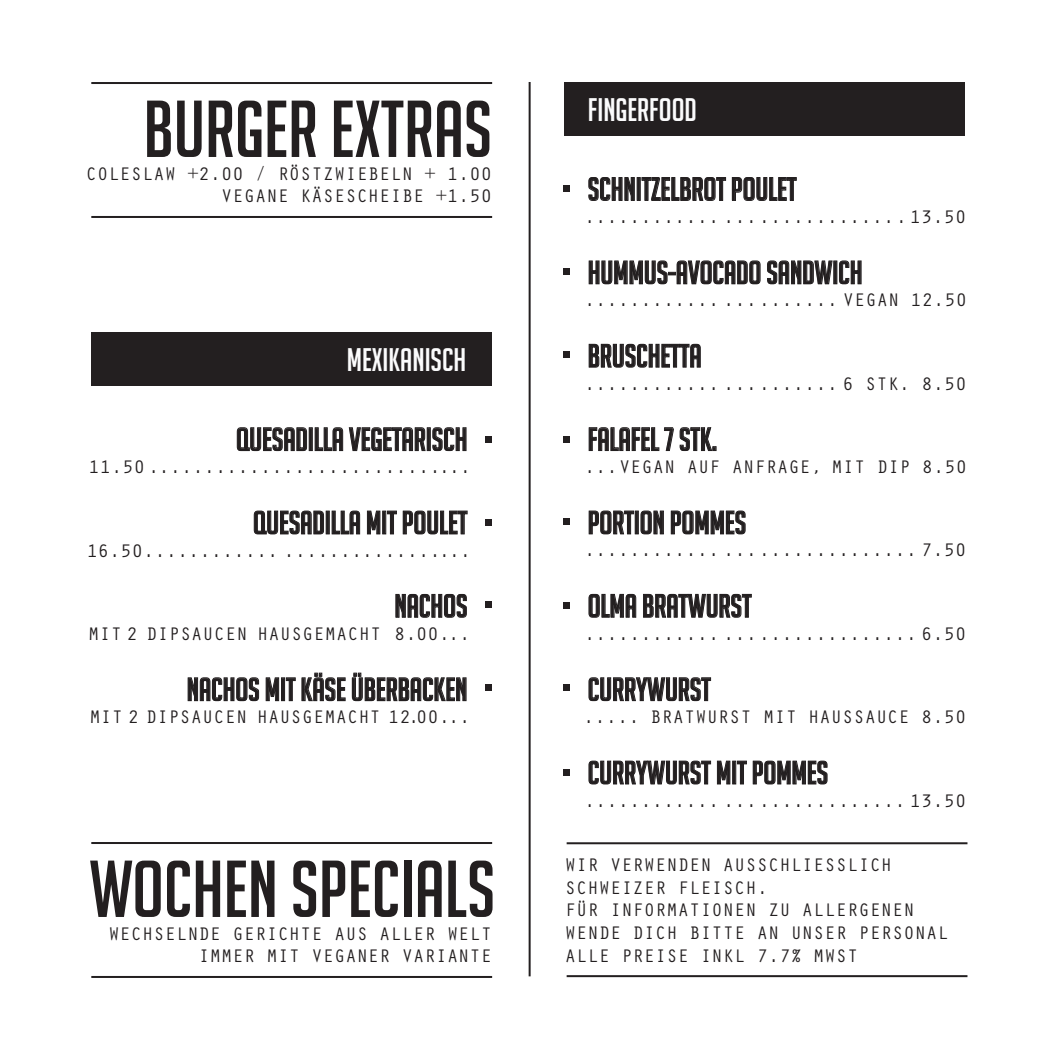
<style>
.page{position:relative;width:1055px;height:1055px;background:#fff}
.page>*{position:absolute;margin:0;border:0;box-sizing:border-box;transform-origin:0 0}
.t1{font:78.4px "Big Noodle Titling";color:#231f20}
.t2{font:31.8px "Big Noodle Titling";color:#231f20}
.t3{font:31.8px "Big Noodle Titling";color:#fbfbfc}
.t4{font:18.8px/22.6px "Orator Std";color:#231f20;text-align:right}
</style>
<div class="page">
<hr style="left:91px;top:82px;width:401px;height:2px;background:#231f20">
<hr style="left:91px;top:216px;width:401px;height:2px;background:#231f20">
<div style="left:91px;top:332px;width:400px;height:53px;background:#231f20"></div>
<div style="left:564px;top:82px;width:400px;height:53px;background:#231f20"></div>
<hr style="left:528px;top:82px;width:2px;height:894px;background:#231f20">
<svg style="left:237px;top:427px;width:70px;height:24px"></svg>
<div style="left:309px;top:427px;width:3px;height:24px;border:1px solid #231f20"></div>
<svg style="left:315px;top:427px;width:28px;height:24px"></svg>
<svg style="left:349px;top:427px;width:76px;height:24px"></svg>
<div style="left:427px;top:427px;width:3px;height:24px;border:1px solid #231f20"></div>
<svg style="left:432px;top:427px;width:34px;height:24px"></svg>
<svg style="left:254px;top:510px;width:70px;height:24px"></svg>
<div style="left:326px;top:511px;width:3px;height:23px;border:1px solid #231f20"></div>
<svg style="left:332px;top:510px;width:28px;height:24px"></svg>
<svg style="left:367px;top:510px;width:13px;height:24px"></svg>
<div style="left:382px;top:511px;width:4px;height:23px;border:1px solid #231f20"></div>
<svg style="left:387px;top:510px;width:10px;height:24px"></svg>
<svg style="left:403px;top:510px;width:64px;height:24px"></svg>
<svg style="left:395px;top:594px;width:72px;height:24px"></svg>
<svg style="left:188px;top:677px;width:71px;height:24px"></svg>
<svg style="left:266px;top:677px;width:13px;height:24px"></svg>
<div style="left:281px;top:677px;width:4px;height:24px;border:1px solid #231f20"></div>
<svg style="left:286px;top:672px;width:59px;height:29px"></svg>
<svg style="left:352px;top:672px;width:114px;height:29px"></svg>
<svg style="left:588px;top:177px;width:47px;height:24px"></svg>
<svg style="left:641px;top:177px;width:85px;height:24px"></svg>
<svg style="left:732px;top:177px;width:64px;height:24px"></svg>
<svg style="left:588px;top:260px;width:172px;height:24px"></svg>
<svg style="left:767px;top:260px;width:65px;height:24px"></svg>
<svg style="left:839px;top:260px;width:22px;height:24px"></svg>
<svg style="left:588px;top:344px;width:112px;height:24px"></svg>
<svg style="left:588px;top:427px;width:128px;height:24px"></svg>
<svg style="left:588px;top:510px;width:46px;height:24px"></svg>
<div style="left:635px;top:511px;width:3px;height:23px;border:1px solid #231f20"></div>
<svg style="left:640px;top:510px;width:24px;height:24px"></svg>
<svg style="left:671px;top:510px;width:74px;height:24px"></svg>
<svg style="left:588px;top:594px;width:48px;height:23px"></svg>
<svg style="left:643px;top:594px;width:108px;height:23px"></svg>
<svg style="left:588px;top:677px;width:123px;height:24px"></svg>
<svg style="left:588px;top:760px;width:123px;height:24px"></svg>
<svg style="left:717px;top:760px;width:13px;height:24px"></svg>
<div style="left:732px;top:761px;width:4px;height:23px;border:1px solid #231f20"></div>
<svg style="left:737px;top:760px;width:90px;height:24px"></svg>
<div style="left:485px;top:436px;width:7px;height:7px;background:#231f20"></div>
<div style="left:485px;top:518px;width:7px;height:7px;background:#231f20"></div>
<div style="left:563px;top:185px;width:7px;height:7px;background:#231f20"></div>
<div style="left:563px;top:268px;width:7px;height:6px;background:#231f20"></div>
<div style="left:563px;top:351px;width:7px;height:7px;background:#231f20"></div>
<div style="left:563px;top:436px;width:7px;height:7px;background:#231f20"></div>
<div style="left:563px;top:518px;width:7px;height:7px;background:#231f20"></div>
<div style="left:563px;top:602px;width:7px;height:6px;background:#231f20"></div>
<div style="left:485px;top:601px;width:7px;height:6px;background:#231f20"></div>
<div style="left:485px;top:684px;width:7px;height:7px;background:#231f20"></div>
<div style="left:563px;top:684px;width:7px;height:7px;background:#231f20"></div>
<hr style="left:566px;top:842px;width:401px;height:2px;background:#231f20">
<hr style="left:566px;top:975px;width:401px;height:2px;background:#231f20">
<div style="left:563px;top:769px;width:7px;height:7px;background:#231f20"></div>
<hr style="left:91px;top:842px;width:401px;height:2px;background:#231f20">
<hr style="left:91px;top:976px;width:401px;height:2px;background:#231f20">
<h1 class="t1" style="left:144px;top:87px;width:350px">BURGER EXTRAS</h1>
<p class="t4" style="left:86px;top:161px;width:408px">COLESLAW +2.00 / RÖSTZWIEBELN + 1.00<br>VEGANE KÄSESCHEIBE +1.50</p>
<h2 class="t3" style="left:347px;top:343px;width:121px">MEXIKANISCH</h2>
<h2 class="t2" style="left:236px;top:422px;width:233px">QUESADILLA VEGETARISCH</h2>
<p class="t4" style="left:89px;top:455px;width:384px">11.50 .............................</p>
<h2 class="t2" style="left:253px;top:505px;width:216px">QUESADILLA MIT POULET</h2>
<p class="t4" style="left:87px;top:538px;width:386px">16.50............ .................</p>
<h2 class="t2" style="left:394px;top:589px;width:74px">NACHOS</h2>
<p class="t4" style="left:88px;top:621px;width:384px">MIT 2 DIPSAUCEN HAUSGEMACHT 8.00...</p>
<h2 class="t2" style="left:187px;top:672px;width:282px">NACHOS MIT KÄSE ÜBERBACKEN</h2>
<p class="t4" style="left:89px;top:704px;width:382px">MIT 2 DIPSAUCEN HAUSGEMACHT 12.00...</p>
<h1 class="t1" style="left:89px;top:846px;width:407px">WOCHEN SPECIALS</h1>
<p class="t4" style="left:108px;top:921px;width:385px">WECHSELNDE GERICHTE AUS ALLER WELT<br>IMMER MIT VEGANER VARIANTE</p>
<h2 class="t3" style="left:587px;top:93px;width:111px">FINGERFOOD</h2>
<h2 class="t2" style="left:587px;top:172px;width:210px">SCHNITZELBROT POULET</h2>
<p class="t4" style="left:584px;top:205px;width:384px">............ ................13.50</p>
<h2 class="t2" style="left:588px;top:255px;width:276px">HUMMUS-AVOCADO SANDWICH</h2>
<p class="t4" style="left:584px;top:288px;width:384px">............ .......... VEGAN 12.50</p>
<h2 class="t2" style="left:588px;top:339px;width:115px">BRUSCHETTA</h2>
<p class="t4" style="left:584px;top:371px;width:384px">............ .......... 6 STK. 8.50</p>
<h2 class="t2" style="left:588px;top:422px;width:131px">FALAFEL 7 STK.</h2>
<p class="t4" style="left:584px;top:454px;width:384px">...VEGAN AUF ANFRAGE, MIT DIP 8.50</p>
<h2 class="t2" style="left:588px;top:505px;width:160px">PORTION POMMES</h2>
<p class="t4" style="left:584px;top:538px;width:384px">............ ................. 7.50</p>
<h2 class="t2" style="left:588px;top:589px;width:165px">OLMA BRATWURST</h2>
<p class="t4" style="left:584px;top:621px;width:384px">............ ................. 6.50</p>
<h2 class="t2" style="left:588px;top:672px;width:125px">CURRYWURST</h2>
<p class="t4" style="left:583px;top:704px;width:384px">..... BRATWURST MIT HAUSSAUCE 8.50</p>
<h2 class="t2" style="left:588px;top:755px;width:242px">CURRYWURST MIT POMMES</h2>
<p class="t4" style="left:584px;top:788px;width:384px">............ ................ 13.50</p>
<p class="t4" style="left:565px;top:852px;width:385px;text-align:left">WIR VERWENDEN AUSSCHLIESSLICH<br>SCHWEIZER FLEISCH.<br>FÜR INFORMATIONEN ZU ALLERGENEN<br>WENDE DICH BITTE AN UNSER PERSONAL<br>ALLE PREISE INKL 7.7% MWST</p>
</div>
